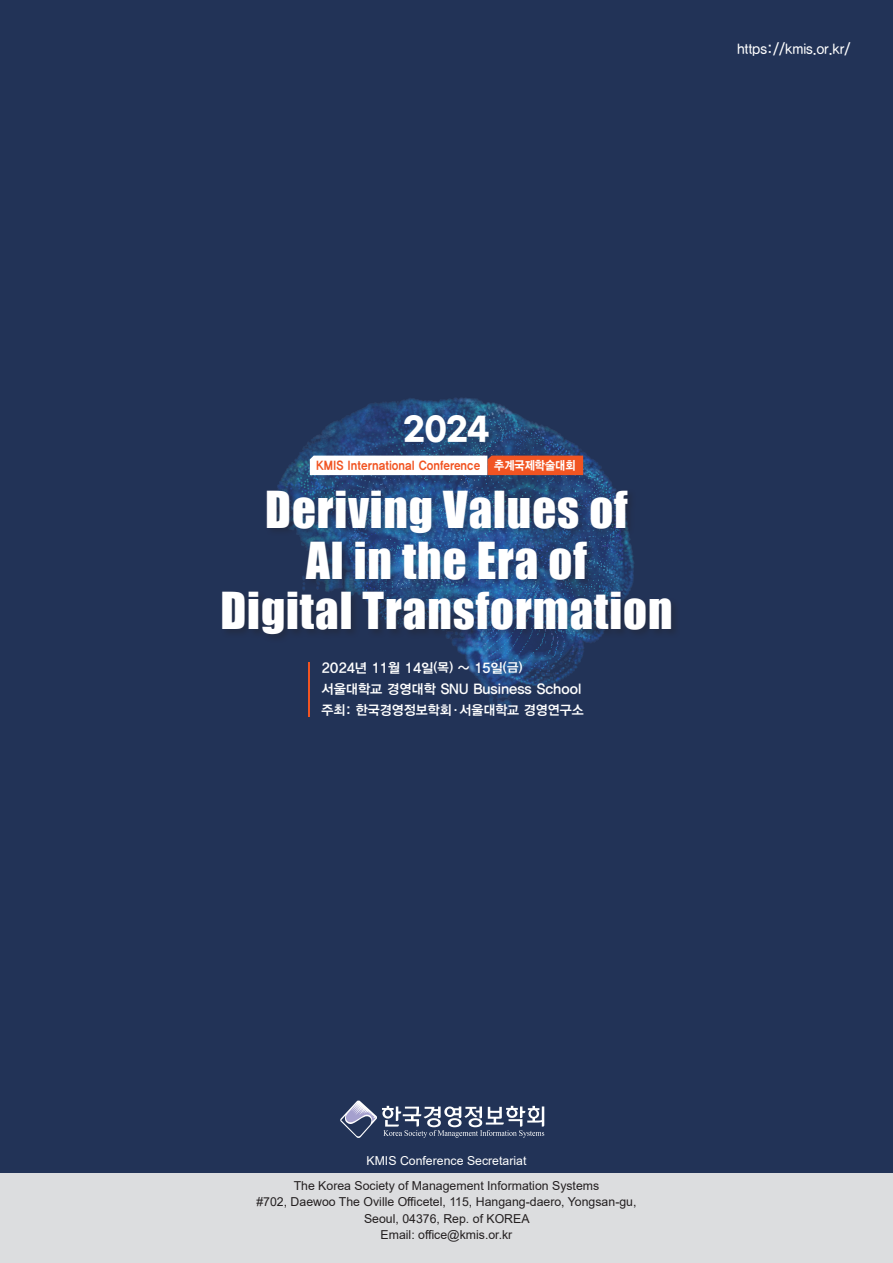
<style>
.page{position:relative;width:893px;height:1263px;background:#223357}
.page>*{position:absolute;margin:0;border:0;box-sizing:border-box;transform-origin:0 0}
.t1{font:46.8px/50.7px "Impact";letter-spacing:.02em;color:#fff;text-align:center}
.t2{font:700 32.25px "Gmarket Sans";color:#fff}
.t3{font:14.4px "YDIYGO340";color:#fff}
.t4{font:14.25px "YDIYGO340";color:#fff}
.t5{font:14.25px "YDIYGO330";color:#fff;scale:.94 1}
.t6{font:13.2px "YDIYGO340";color:#fff}
.t7{font:12.3px "Arial";color:#231f20}
.t8{font:12.3px "Arial";color:#fff}
.t9{font:12.15px "YDIYGO350";color:#f15422;scale:.9 1}
.t10{font:12.15px "YDIYGO350";color:#fff;scale:.9 1}
.s1{font-size:13.2px}
.s2{font-size:12.3px}
</style>
<div class="page">
<img style="left:277px;top:398px;width:339px;height:314px">
<div style="left:0;top:1174px;width:893px;height:89px;background:#dcdddf"></div>
<svg style="left:310px;top:456px;width:273px;height:19px"></svg>
<div style="left:220px;top:489px;width:460px;height:154px;background:#231f20;opacity:.3"></div>
<hr style="left:308px;top:662px;width:2px;height:55px;background:#f15422">
<svg style="left:340px;top:1100px;width:204px;height:38px"></svg>
<p class="t5" style="left:737px;top:41px;width:122px">https://kmis.or.kr/</p>
<p class="t2" style="left:404px;top:411px;width:87px">2024</p>
<p class="t9" style="left:316px;top:459px;width:184px">KMIS International Conference</p>
<p class="t10" style="left:494px;top:459px;width:92px">추계국제학술대회</p>
<p class="t1" style="left:265px;top:483px;width:364px">Deriving Values of</p>
<p class="t1" style="left:220px;top:534px;width:454px">Al in the Era of<br>Digital Transformation</p>
<p class="t4" style="left:322px;top:659px;width:202px">2024<span class="s1">년</span> 11<span class="s1">월</span> 14<span class="s1">일</span><span class="s2">(목)</span> <span class="s1">~</span> 15<span class="s1">일</span><span class="s2">(금)</span></p>
<p class="t3" style="left:321px;top:680px;width:261px"><span class="s1">서울대학교 경영대학</span> SNU Business School</p>
<p class="t6" style="left:321px;top:702px;width:264px">주최: 한국경영정보학회·서울대학교 경영연구소</p>
<p class="t8" style="left:366px;top:1152px;width:161px">KMIS Conference Secretariat</p>
<p class="t7" style="left:294px;top:1177px;width:307px">The Korea Society of Management Information Systems</p>
<p class="t7" style="left:256px;top:1193px;width:382px">#702, Daewoo The Oville Officetel, 115, Hangang-daero, Yongsan-gu,</p>
<p class="t7" style="left:364px;top:1210px;width:167px">Seoul, 04376, Rep. of KOREA</p>
<p class="t7" style="left:381px;top:1226px;width:133px">Email: office@kmis.or.kr</p>
</div>
